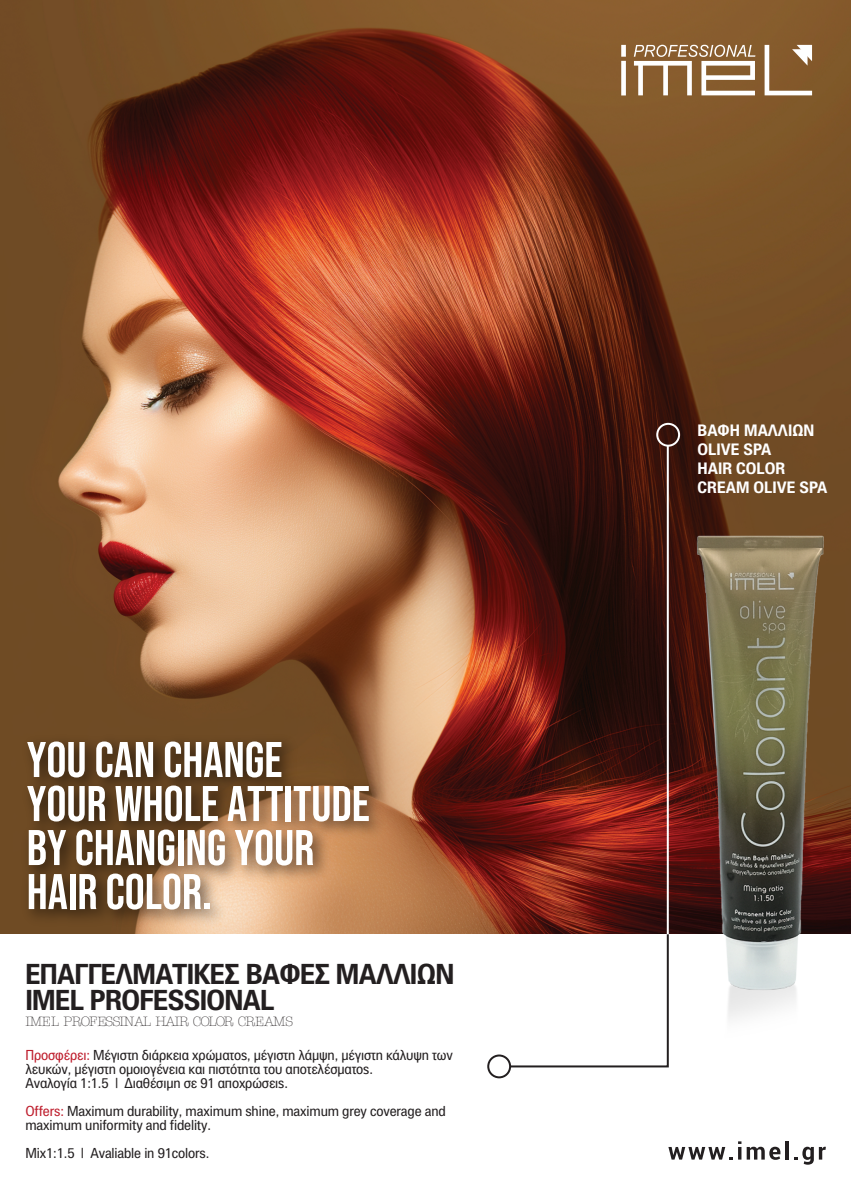
<style>
.page{position:relative;width:851px;height:1191px;background:#fff}
.page>*{position:absolute;margin:0;border:0;box-sizing:border-box;transform-origin:0 0}
.t1{font:50px/44px "Bebas Neue";color:#fff}
.t2{font:700 28px/25.6px "PF Paperback";letter-spacing:-.025em;color:#231f20}
.t3{font:700 16px/19.2px "PF Paperback";color:#fff}
.t4{font:14px/14px "PF Paperback";letter-spacing:-.01em;color:#231f20}
.t5{font:14px "American Type ITC Hel Lg";letter-spacing:-.025em;color:#231f20}
.s1{color:#be1d2c}
</style>
<div class="page">
<img style="left:0;top:0;width:850px;height:934px">
<svg style="left:621px;top:45px;width:191px;height:50px"></svg>
<img style="left:689px;top:385px;width:142px;height:634px">
<svg style="left:508px;top:932px;width:161px;height:136px"></svg>
<div style="left:487px;top:1054px;width:24px;height:24px;border:2px solid #231f20;border-radius:50%"></div>
<hr style="left:666px;top:446px;width:2px;height:488px;background:#fff">
<div style="left:656px;top:423px;width:24px;height:24px;border:2px solid #fff;border-radius:50%"></div>
<img style="left:15px;top:723px;width:467px;height:211px">
<svg style="left:668px;top:1147px;width:64px;height:12px"></svg>
<svg style="left:738px;top:1141px;width:42px;height:18px"></svg>
<svg style="left:785px;top:1141px;width:3px;height:18px"></svg>
<svg style="left:794px;top:1146px;width:31px;height:18px"></svg>
<h1 class="t1" style="left:27px;top:737px;width:344px">YOU CAN CHANGE<br>YOUR WHOLE ATTITUDE<br>BY CHANGING YOUR<br>HAIR COLOR.</h1>
<h2 class="t2" style="left:25px;top:960px;width:430px">ΕΠΑΓΓΕΛΜΑΤΙΚΕΣ ΒΑΦΕΣ ΜΑΛΛΙΩΝ<br>IMEL PROFESSIONAL</h2>
<p class="t5" style="left:25px;top:1014px;width:269px">IMEL PROFESSINAL HAIR COLOR CREAMS</p>
<p class="t4" style="left:25px;top:1047px;width:429px"><span class="s1">Προσφέρει:</span> Μέγιστη διάρκεια χρώµατος, µέγιστη λάµψη, µέγιστη κάλυψη των λευκών, µέγιστη οµοιογένεια και πιστότητα του αποτελέσµατος.<br>Αναλογία 1:1.5 | ∆ιαθέσιµη σε 91 αποχρώσεις.</p>
<p class="t4" style="left:25px;top:1103px;width:422px"><span class="s1">Offers:</span> Maximum durability, maximum shine, maximum grey coverage and maximum uniformity and fidelity.</p>
<p class="t4" style="left:25px;top:1145px;width:185px">Mix1:1.5 | Avaliable in 91colors.</p>
<p class="t3" style="left:697px;top:420px;width:131px">ΒΑΦH ΜΑΛΛΙΩΝ<br>OLIVE SPA<br>HAIR COLOR<br>CREAM OLIVE SPA</p>
</div>
